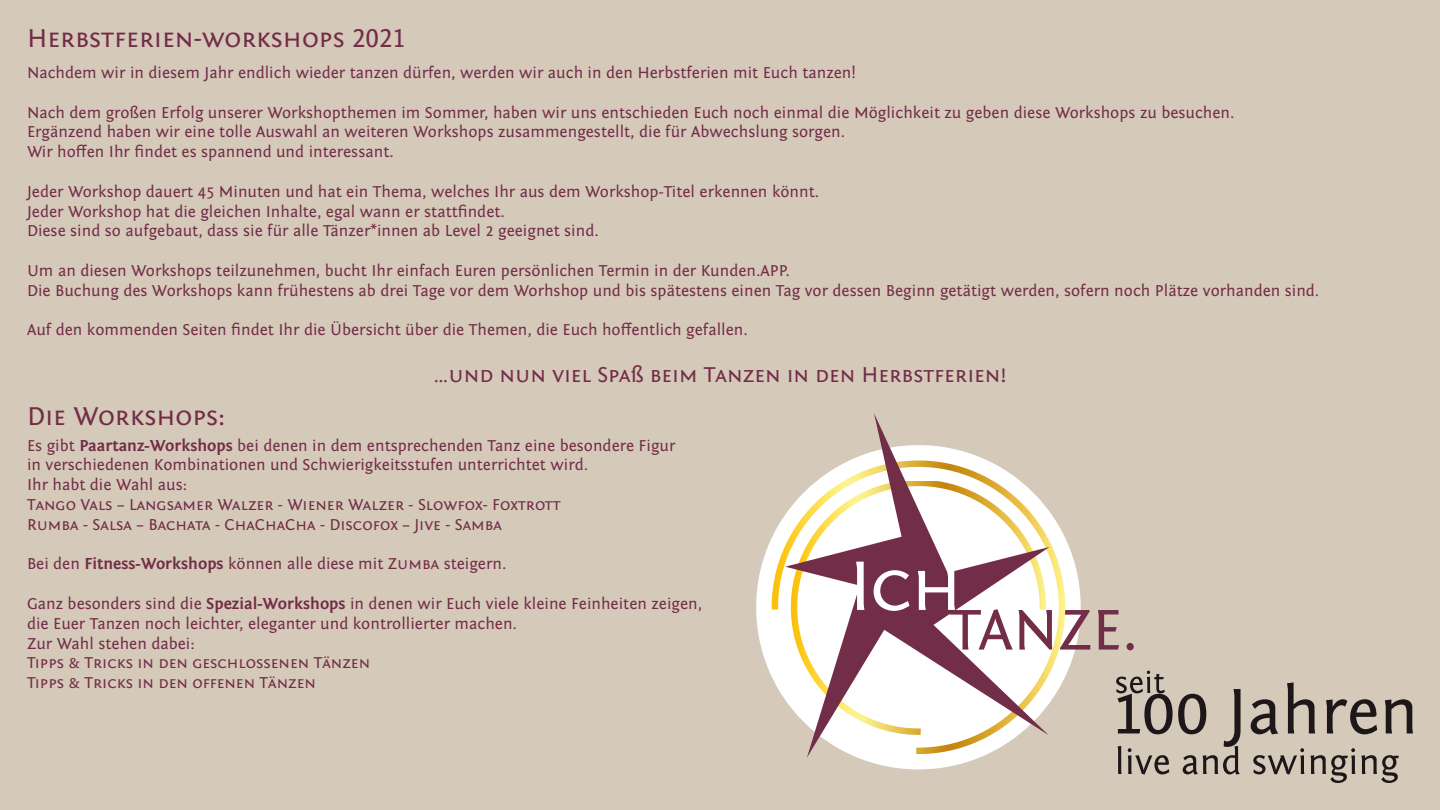
<style>
.page{position:relative;width:1440px;height:810px;background:#d5c9b9}
.page>*{position:absolute;margin:0;border:0;box-sizing:border-box;transform-origin:0 0}
.t1{font:60.07px "Fontin Sans";color:#722d48}
.t2{font:27px "Fontin Sans Small Caps";color:#732c48}
.t3{font:22.5px "Fontin Sans Small Caps";color:#732c48}
.t4{font:16.5px/19.8px "Fontin Sans";color:#732c48}
.t5{font:16.5px/19.8px "Fontin Sans Small Caps";color:#732c48}
.s1{font-weight:700}
.s2{font-family:"Fontin Sans Small Caps"}
</style>
<div class="page">
<div style="left:756px;top:445px;width:325px;height:324px;background:#fff;border-radius:50%"></div>
<svg style="left:1251px;top:699px;width:27px;height:35px"></svg>
<svg style="left:1287px;top:683px;width:28px;height:50px"></svg>
<svg style="left:1326px;top:699px;width:51px;height:35px"></svg>
<svg style="left:1385px;top:699px;width:28px;height:34px"></svg>
<svg style="left:1116px;top:671px;width:125px;height:103px"></svg>
<svg style="left:1253px;top:748px;width:51px;height:26px"></svg>
<svg style="left:1311px;top:748px;width:44px;height:35px"></svg>
<svg style="left:1361px;top:755px;width:38px;height:28px"></svg>
<svg style="left:769px;top:512px;width:298px;height:190px"></svg>
<svg style="left:785px;top:413px;width:265px;height:345px"></svg>
<h2 class="t2" style="left:27px;top:24px;width:381px">Herbstferien-workshops 2021</h2>
<p class="t4" style="left:27px;top:63px;width:830px">Nachdem wir in diesem Jahr endlich wieder tanzen dürfen, werden wir auch in den Herbstferien mit Euch tanzen!</p>
<p class="t4" style="left:27px;top:103px;width:1209px">Nach dem großen Erfolg unserer Workshopthemen im Sommer, haben wir uns entschieden Euch noch einmal die Möglichkeit zu geben diese Workshops zu besuchen.<br>Ergänzend haben wir eine tolle Auswahl an weiteren Workshops zusammengestellt, die für Abwechslung sorgen.<br>Wir hoffen Ihr findet es spannend und interessant.</p>
<p class="t4" style="left:27px;top:182px;width:794px">Jeder Workshop dauert 45 Minuten und hat ein Thema, welches Ihr aus dem Workshop-Titel erkennen könnt.<br>Jeder Workshop hat die gleichen Inhalte, egal wann er stattfindet.<br>Diese sind so aufgebaut, dass sie für alle Tänzer*innen ab Level 2 geeignet sind.</p>
<p class="t4" style="left:27px;top:261px;width:1294px">Um an diesen Workshops teilzunehmen, bucht Ihr einfach Euren persönlichen Termin in der Kunden.APP.<br>Die Buchung des Workshops kann frühestens ab drei Tage vor dem Worhshop und bis spätestens einen Tag vor dessen Beginn getätigt werden, sofern noch Plätze vorhanden sind.</p>
<p class="t4" style="left:27px;top:320px;width:722px">Auf den kommenden Seiten findet Ihr die Übersicht über die Themen, die Euch hoffentlich gefallen.</p>
<h3 class="t3" style="left:434px;top:362px;width:574px">…und nun viel Spaß beim Tanzen in den Herbstferien!</h3>
<h2 class="t2" style="left:27px;top:402px;width:200px">Die Workshops:</h2>
<p class="t4" style="left:27px;top:436px;width:650px">Es gibt <span class="s1">Paartanz-Workshops</span> bei denen in dem entsprechenden Tanz eine besondere Figur in verschiedenen Kombinationen und Schwierigkeitsstufen unterrichtet wird.<br>Ihr habt die Wahl aus:</p>
<p class="t5" style="left:27px;top:495px;width:535px">Tango Vals – Langsamer Walzer - Wiener Walzer - Slowfox- Foxtrott<br>Rumba - Salsa – Bachata - ChaChaCha - Discofox – Jive - Samba</p>
<p class="t4" style="left:27px;top:554px;width:481px">Bei den <span class="s1">Fitness-Workshops</span> können alle diese mit <span class="s2">Zumba</span> steigern.</p>
<p class="t4" style="left:27px;top:594px;width:677px">Ganz besonders sind die <span class="s1">Spezial-Workshops</span> in denen wir Euch viele kleine Feinheiten zeigen, die Euer Tanzen noch leichter, eleganter und kontrollierter machen.<br>Zur Wahl stehen dabei:</p>
<p class="t5" style="left:27px;top:653px;width:345px">Tipps &amp; Tricks in den geschlossenen Tänzen<br>Tipps &amp; Tricks in den offenen Tänzen</p>
<h1 class="t1" style="left:950px;top:597px;width:190px">TANZE.</h1>
</div>
